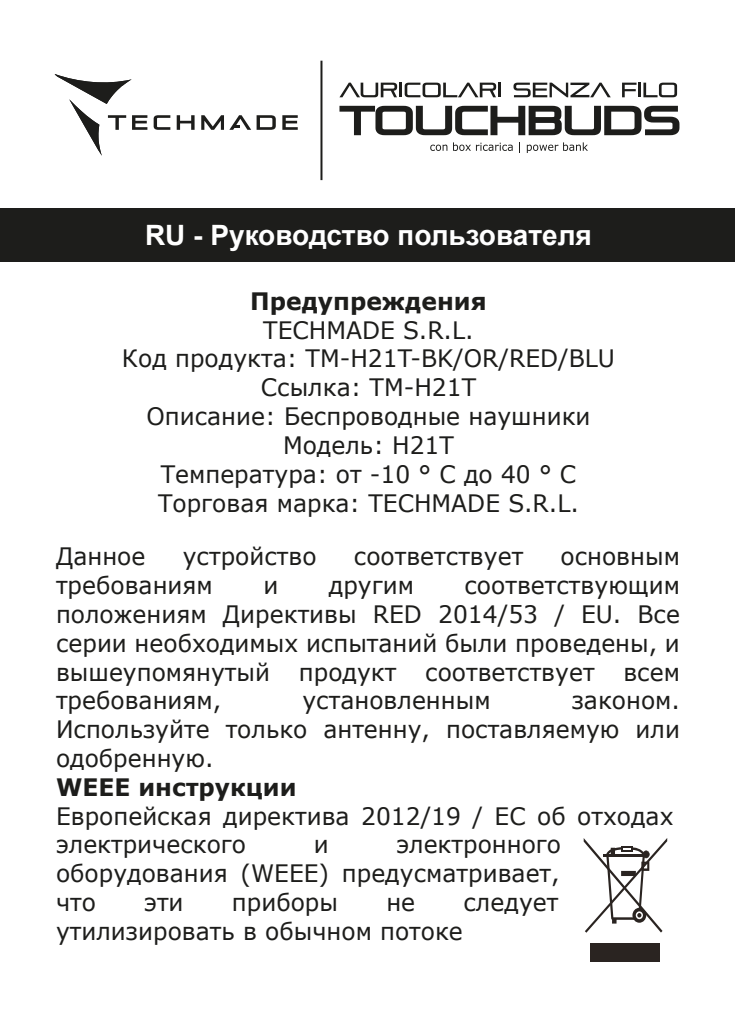
<style>
.page{position:relative;width:737px;height:1021px;background:#fff}
.page>*{position:absolute;margin:0;border:0;box-sizing:border-box;transform-origin:0 0}
.t1{font:700 28px "Arial";color:#fff}
.t2{font:24px/28.8px "Verdana";color:#1d1d1b;text-align:justify}
.t3{font:700 24px "Verdana";color:#1d1d1b}
</style>
<div class="page">
<div style="left:591px;top:943px;width:69px;height:18px;background:#2a2421"></div>
<svg style="left:584px;top:838px;width:83px;height:94px"></svg>
<svg style="left:636px;top:911px;width:7px;height:8px"></svg>
<svg style="left:55px;top:74px;width:92px;height:82px"></svg>
<svg style="left:177px;top:115px;width:18px;height:15px"></svg>
<svg style="left:282px;top:115px;width:16px;height:15px"></svg>
<svg style="left:154px;top:115px;width:16px;height:15px"></svg>
<svg style="left:257px;top:115px;width:19px;height:15px"></svg>
<svg style="left:201px;top:115px;width:50px;height:15px"></svg>
<hr style="left:320px;top:61px;width:2px;height:119px;background:#1d1d1b">
<div style="left:0;top:208px;width:735px;height:53px;background:#1d1d1b"></div>
<svg style="left:339px;top:83px;width:58px;height:14px"></svg>
<hr style="left:399px;top:83px;width:3px;height:14px;background:#1d1d1b">
<svg style="left:405px;top:83px;width:91px;height:14px"></svg>
<hr style="left:498px;top:83px;width:3px;height:14px;background:#1d1d1b">
<svg style="left:514px;top:83px;width:97px;height:14px"></svg>
<svg style="left:622px;top:83px;width:15px;height:14px"></svg>
<hr style="left:638px;top:83px;width:3px;height:14px;background:#1d1d1b">
<svg style="left:643px;top:83px;width:34px;height:14px"></svg>
<svg style="left:430px;top:145px;width:17px;height:6px"></svg>
<svg style="left:453px;top:142px;width:60px;height:9px"></svg>
<svg style="left:527px;top:142px;width:61px;height:11px"></svg>
<svg style="left:339px;top:106px;width:340px;height:29px"></svg>
<p class="t1" style="left:145px;top:217px;width:448px">RU - Руководство пользователя</p>
<p class="t3" style="left:250px;top:285px;width:238px">Предупреждения</p>
<p class="t2" style="left:122px;top:316px;width:495px;text-align:center">TECHMADE S.R.L.<br>Код продукта: TM-H21T-BK/OR/RED/BLU<br>Ссылка: TM-H21T<br>Описание: Беспроводные наушники<br>Модель: H21T<br>Температура: от -10 ° C до 40 ° C<br>Торговая марка: TECHMADE S.R.L.</p>
<p class="t2" style="left:56px;top:542px;width:91px">Данное</p>
<p class="t2" style="left:183px;top:542px;width:135px">устройство</p>
<p class="t2" style="left:354px;top:542px;width:171px">соответствует</p>
<p class="t2" style="left:561px;top:542px;width:121px">основным</p>
<p class="t2" style="left:56px;top:571px;width:158px">требованиям</p>
<p class="t2" style="left:263px;top:571px;width:16px">и</p>
<p class="t2" style="left:329px;top:571px;width:87px">другим</p>
<p class="t2" style="left:56px;top:571px;width:626px;text-indent:408px">соответствующим положениям Директивы RED 2014/53 / EU. Все серии необходимых испытаний были проведены, и вышеупомянутый продукт соответствует всем требованиям,</p>
<p class="t2" style="left:56px;top:686px;width:626px;text-indent:516px">законом.<br>Используйте только антенну, поставляемую или одобренную.</p>
<p class="t3" style="left:56px;top:771px;width:242px">WEEE инструкции</p>
<p class="t2" style="left:56px;top:801px;width:619px">Европейская директива 2012/19 / ЕС об отходах электрического</p>
<p class="t2" style="left:302px;top:686px;width:190px">установленным</p>
<p class="t2" style="left:56px;top:830px;width:507px;text-indent:340px">электронного оборудования (WEEE) предусматривает, что</p>
<p class="t2" style="left:314px;top:830px;width:16px">и</p>
<p class="t2" style="left:144px;top:888px;width:41px">эти</p>
<p class="t2" style="left:232px;top:888px;width:108px">приборы</p>
<p class="t2" style="left:386px;top:888px;width:30px">не</p>
<p class="t2" style="left:463px;top:888px;width:96px">следует</p>
<p class="t2" style="left:56px;top:917px;width:408px">утилизировать в обычном потоке</p>
</div>
